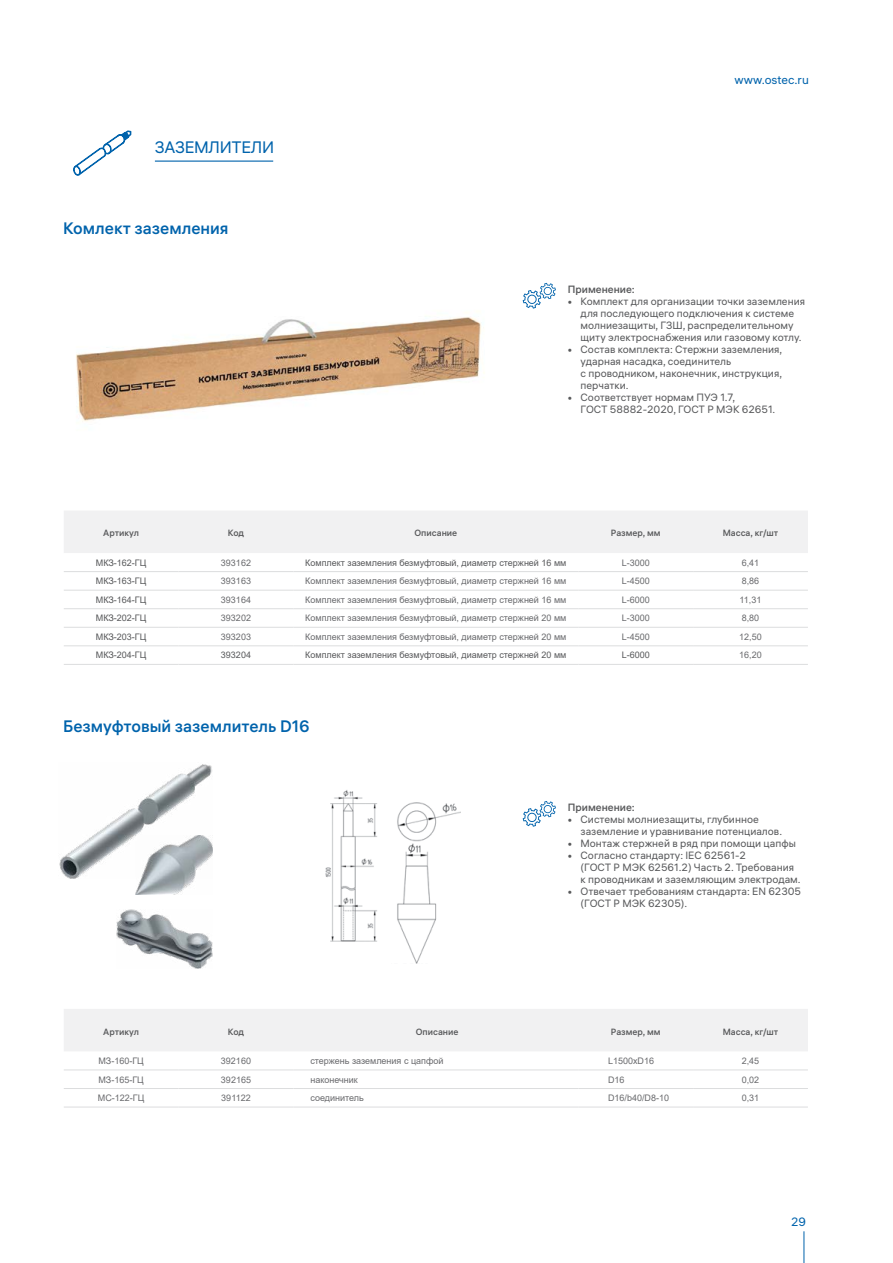
<style>
.page{position:relative;width:893px;height:1263px;background:#fff}
.page>*{position:absolute;margin:0;border:0;box-sizing:border-box;transform-origin:0 0}
.t1{font:500 16.5px "ALS Hauss";color:#0063ac}
.t2{font:16.5px "ALS Hauss";letter-spacing:-.02em;color:#0063ac}
.t3{font:12px "ALS Hauss";color:#0063ac}
.t4{font:10.5px/12px "ALS Hauss";color:#58595b}
.t5{font:500 10.5px "ALS Hauss";color:#58595b}
.t6{font:9px "Arial";color:#696a6d}
.t7{font:9px "Arial";color:#58595b}
.t8{font:500 9px "ALS Hauss";color:#58595b}
</style>
<div class="page">
<hr style="left:804px;top:1231px;width:1px;height:32px;background:#0063ac">
<div style="left:64px;top:511px;width:744px;height:42px;background:#f1f1f2"></div>
<hr style="left:64px;top:571px;width:115px;height:1px;background:#dcddde">
<hr style="left:179px;top:571px;width:114px;height:1px;background:#dcddde">
<hr style="left:293px;top:571px;width:285px;height:1px;background:#dcddde">
<hr style="left:578px;top:571px;width:115px;height:1px;background:#dcddde">
<hr style="left:693px;top:571px;width:115px;height:1px;background:#dcddde">
<hr style="left:64px;top:590px;width:115px;height:1px;background:#dcddde">
<hr style="left:179px;top:590px;width:114px;height:1px;background:#dcddde">
<hr style="left:293px;top:590px;width:285px;height:1px;background:#dcddde">
<hr style="left:578px;top:590px;width:115px;height:1px;background:#dcddde">
<hr style="left:693px;top:590px;width:115px;height:1px;background:#dcddde">
<hr style="left:64px;top:608px;width:115px;height:1px;background:#dcddde">
<hr style="left:179px;top:608px;width:114px;height:1px;background:#dcddde">
<hr style="left:293px;top:608px;width:285px;height:1px;background:#dcddde">
<hr style="left:578px;top:608px;width:115px;height:1px;background:#dcddde">
<hr style="left:693px;top:608px;width:115px;height:1px;background:#dcddde">
<hr style="left:64px;top:627px;width:115px;height:1px;background:#dcddde">
<hr style="left:179px;top:627px;width:114px;height:1px;background:#dcddde">
<hr style="left:293px;top:627px;width:285px;height:1px;background:#dcddde">
<hr style="left:578px;top:627px;width:115px;height:1px;background:#dcddde">
<hr style="left:693px;top:627px;width:115px;height:1px;background:#dcddde">
<hr style="left:64px;top:645px;width:115px;height:1px;background:#dcddde">
<hr style="left:179px;top:645px;width:114px;height:1px;background:#dcddde">
<hr style="left:293px;top:645px;width:285px;height:1px;background:#dcddde">
<hr style="left:578px;top:645px;width:115px;height:1px;background:#dcddde">
<hr style="left:693px;top:645px;width:115px;height:1px;background:#dcddde">
<hr style="left:64px;top:664px;width:115px;height:1px;background:#dcddde">
<hr style="left:179px;top:664px;width:114px;height:1px;background:#dcddde">
<hr style="left:293px;top:664px;width:285px;height:1px;background:#dcddde">
<hr style="left:578px;top:664px;width:115px;height:1px;background:#dcddde">
<hr style="left:693px;top:664px;width:115px;height:1px;background:#dcddde">
<div style="left:64px;top:1009px;width:744px;height:42px;background:#f1f1f2"></div>
<hr style="left:64px;top:1070px;width:115px;height:1px;background:#dcddde">
<hr style="left:179px;top:1070px;width:114px;height:1px;background:#dcddde">
<hr style="left:293px;top:1070px;width:285px;height:1px;background:#dcddde">
<hr style="left:578px;top:1070px;width:115px;height:1px;background:#dcddde">
<hr style="left:693px;top:1070px;width:115px;height:1px;background:#dcddde">
<hr style="left:64px;top:1088px;width:115px;height:1px;background:#dcddde">
<hr style="left:179px;top:1088px;width:114px;height:1px;background:#dcddde">
<hr style="left:293px;top:1088px;width:285px;height:1px;background:#dcddde">
<hr style="left:578px;top:1088px;width:115px;height:1px;background:#dcddde">
<hr style="left:693px;top:1088px;width:115px;height:1px;background:#dcddde">
<hr style="left:64px;top:1107px;width:115px;height:1px;background:#dcddde">
<hr style="left:179px;top:1107px;width:114px;height:1px;background:#dcddde">
<hr style="left:293px;top:1107px;width:285px;height:1px;background:#dcddde">
<hr style="left:578px;top:1107px;width:115px;height:1px;background:#dcddde">
<hr style="left:693px;top:1107px;width:115px;height:1px;background:#dcddde">
<img style="left:59px;top:764px;width:153px;height:115px">
<img style="left:116px;top:909px;width:96px;height:59px">
<img style="left:135px;top:835px;width:77px;height:59px">
<img style="left:325px;top:790px;width:52px;height:152px">
<img style="left:397px;top:802px;width:63px;height:162px">
<svg style="left:73px;top:131px;width:58px;height:45px"></svg>
<img style="left:76px;top:317px;width:408px;height:105px">
<hr style="left:155px;top:161px;width:118px;height:1px;background:#0063ac">
<svg style="left:523px;top:283px;width:33px;height:26px"></svg>
<svg style="left:523px;top:801px;width:33px;height:26px"></svg>
<h1 class="t2" style="left:155px;top:137px;width:121px">ЗАЗЕМЛИТЕЛИ</h1>
<h1 class="t1" style="left:63px;top:218px;width:167px">Комлект заземления</h1>
<p class="t3" style="left:734px;top:72px;width:76px">www.ostec.ru</p>
<p class="t5" style="left:568px;top:283px;width:68px">Применение:</p>
<p class="t4" style="left:581px;top:295px;width:226px;text-indent:-13px">• Комплект для организации точки заземления для последующего подключения к системе молниезащиты, ГЗШ, распределительному щиту электроснабжения или газовому котлу.</p>
<p class="t4" style="left:581px;top:343px;width:203px;text-indent:-13px">• Состав комплекта: Стержни заземления, ударная насадка, соединитель<br>с проводником, наконечник, инструкция, перчатки.</p>
<p class="t4" style="left:581px;top:391px;width:196px;text-indent:-13px">• Соответствует нормам ПУЭ 1.7,<br>ГОСТ 58882-2020, ГОСТ Р МЭК 62651.</p>
<p class="t8" style="left:103px;top:527px;width:37px">Артикул</p>
<p class="t8" style="left:228px;top:527px;width:18px">Код</p>
<p class="t8" style="left:414px;top:527px;width:44px">Описание</p>
<p class="t8" style="left:611px;top:527px;width:51px">Размер, мм</p>
<p class="t8" style="left:723px;top:527px;width:57px">Масса, кг/шт</p>
<p class="t7" style="left:96px;top:556px;width:52px">МКЗ-162-ГЦ</p>
<p class="t6" style="left:221px;top:556px;width:32px">393162</p>
<p class="t7" style="left:305px;top:556px;width:263px">Комплект заземления безмуфтовый, диаметр стержней 16 мм</p>
<p class="t6" style="left:622px;top:556px;width:30px">L-3000</p>
<p class="t6" style="left:742px;top:556px;width:19px">6,41</p>
<p class="t7" style="left:96px;top:575px;width:52px">МКЗ-163-ГЦ</p>
<p class="t6" style="left:221px;top:575px;width:32px">393163</p>
<p class="t6" style="left:305px;top:575px;width:263px">Комплект заземления безмуфтовый, диаметр стержней 16 мм</p>
<p class="t6" style="left:622px;top:575px;width:30px">L-4500</p>
<p class="t6" style="left:742px;top:575px;width:19px">8,86</p>
<p class="t7" style="left:96px;top:593px;width:52px">МКЗ-164-ГЦ</p>
<p class="t6" style="left:221px;top:593px;width:32px">393164</p>
<p class="t6" style="left:305px;top:593px;width:263px">Комплект заземления безмуфтовый, диаметр стержней 16 мм</p>
<p class="t6" style="left:622px;top:593px;width:30px">L-6000</p>
<p class="t6" style="left:740px;top:593px;width:23px">11,31</p>
<p class="t7" style="left:96px;top:612px;width:52px">МКЗ-202-ГЦ</p>
<p class="t6" style="left:221px;top:612px;width:32px">393202</p>
<p class="t6" style="left:305px;top:612px;width:263px">Комплект заземления безмуфтовый, диаметр стержней 20 мм</p>
<p class="t6" style="left:622px;top:612px;width:30px">L-3000</p>
<p class="t6" style="left:742px;top:612px;width:19px">8,80</p>
<p class="t7" style="left:96px;top:630px;width:52px">МКЗ-203-ГЦ</p>
<p class="t6" style="left:221px;top:630px;width:32px">393203</p>
<p class="t6" style="left:305px;top:630px;width:263px">Комплект заземления безмуфтовый, диаметр стержней 20 мм</p>
<p class="t6" style="left:622px;top:630px;width:30px">L-4500</p>
<p class="t6" style="left:739px;top:630px;width:24px">12,50</p>
<p class="t7" style="left:96px;top:649px;width:52px">МКЗ-204-ГЦ</p>
<p class="t7" style="left:221px;top:649px;width:32px">393204</p>
<p class="t7" style="left:305px;top:649px;width:263px">Комплект заземления безмуфтовый, диаметр стержней 20 мм</p>
<p class="t7" style="left:622px;top:649px;width:30px">L-6000</p>
<p class="t6" style="left:739px;top:649px;width:24px">16,20</p>
<h1 class="t1" style="left:63px;top:716px;width:248px">Безмуфтовый заземлитель D16</h1>
<p class="t5" style="left:568px;top:801px;width:68px">Применение:</p>
<p class="t4" style="left:581px;top:813px;width:203px;text-indent:-13px">• Системы молниезащиты, глубинное заземление и уравнивание потенциалов.</p>
<p class="t4" style="left:568px;top:837px;width:230px">• Монтаж стержней в ряд при помощи цапфы</p>
<p class="t4" style="left:581px;top:849px;width:222px;text-indent:-13px">• Согласно стандарту: IEC 62561-2<br>(ГОСТ Р МЭК 62561.2) Часть 2. Требования к проводникам и заземляющим электродам.</p>
<p class="t4" style="left:581px;top:885px;width:222px;text-indent:-13px">• Отвечает требованиям стандарта: EN 62305 (ГОСТ Р МЭК 62305).</p>
<p class="t8" style="left:103px;top:1026px;width:37px">Артикул</p>
<p class="t8" style="left:228px;top:1026px;width:18px">Код</p>
<p class="t8" style="left:416px;top:1026px;width:44px">Описание</p>
<p class="t8" style="left:611px;top:1026px;width:51px">Размер, мм</p>
<p class="t8" style="left:723px;top:1026px;width:57px">Масса, кг/шт</p>
<p class="t6" style="left:98px;top:1054px;width:47px">МЗ-160-ГЦ</p>
<p class="t6" style="left:221px;top:1054px;width:32px">392160</p>
<p class="t6" style="left:310px;top:1054px;width:135px">стержень заземления с цапфой</p>
<p class="t6" style="left:608px;top:1054px;width:48px">L1500хD16</p>
<p class="t6" style="left:742px;top:1054px;width:19px">2,45</p>
<p class="t6" style="left:98px;top:1073px;width:47px">МЗ-165-ГЦ</p>
<p class="t6" style="left:221px;top:1073px;width:32px">392165</p>
<p class="t6" style="left:310px;top:1073px;width:49px">наконечник</p>
<p class="t6" style="left:608px;top:1073px;width:18px">D16</p>
<p class="t6" style="left:742px;top:1073px;width:19px">0,02</p>
<p class="t6" style="left:98px;top:1092px;width:48px">МС-122-ГЦ</p>
<p class="t6" style="left:221px;top:1092px;width:31px">391122</p>
<p class="t6" style="left:310px;top:1092px;width:55px">соединитель</p>
<p class="t6" style="left:608px;top:1092px;width:63px">D16/b40/D8-10</p>
<p class="t6" style="left:742px;top:1092px;width:19px">0,31</p>
<p class="t3" style="left:791px;top:1214px;width:16px">29</p>
</div>
